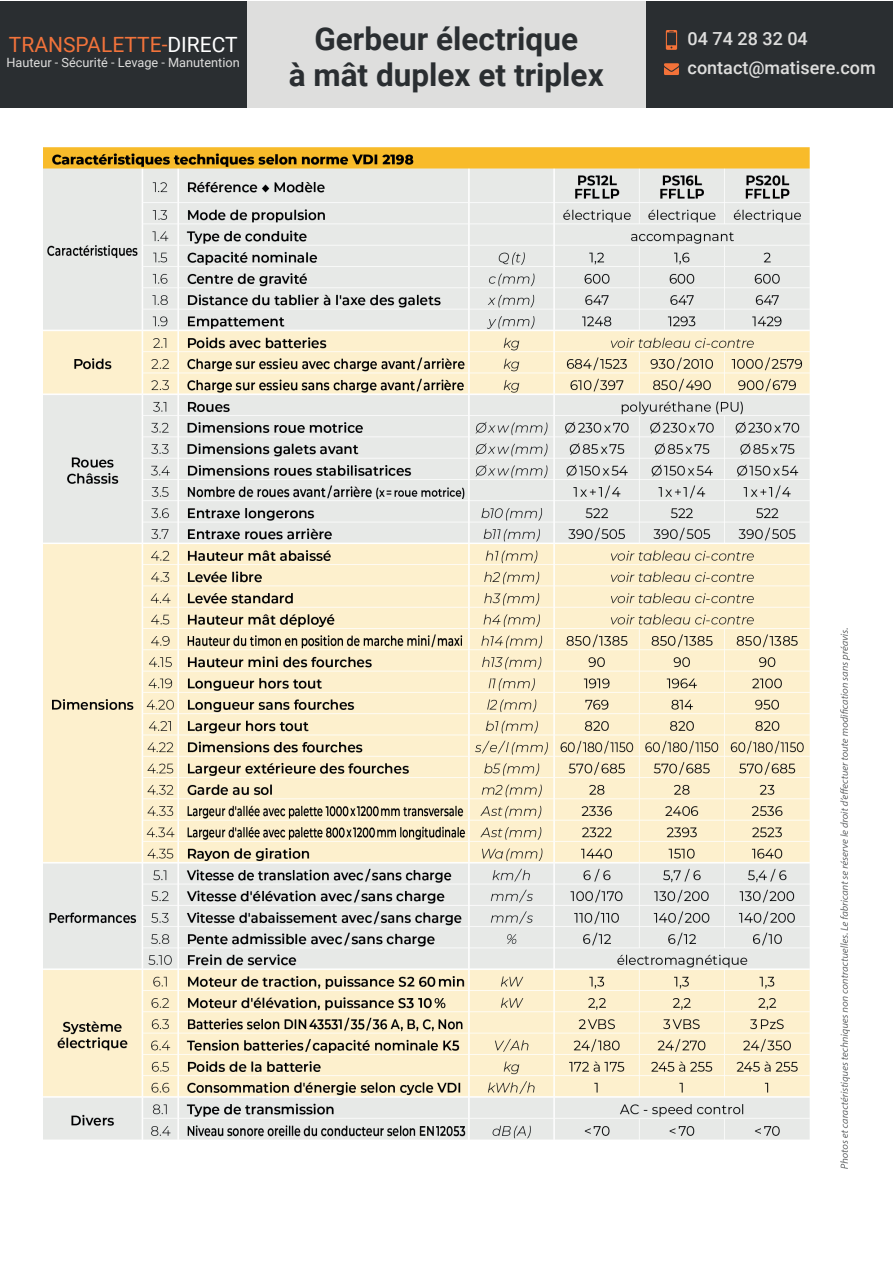
<style>
.page{position:relative;width:893px;height:1263px;background:#fff}
.page>*{position:absolute;margin:0;border:0;box-sizing:border-box;transform-origin:0 0}
.t1{font:700 31.5px/36px "Roboto";color:#2a2e31;text-align:center}
.t2{font:21px "Roboto";color:#f2733b}
.t3{font:500 18px/29.2px "Roboto";color:#dededd}
.t4{font:12.75px "Roboto";color:#dededd}
.s1{color:#fff}
</style>
<div class="page">
<div style="left:246px;top:1px;width:400px;height:107px;background:#dededd"></div>
<div style="left:0;top:1px;width:246px;height:107px;background:#2a2e31"></div>
<div style="left:646px;top:1px;width:247px;height:107px;background:#2a2e31"></div>
<svg style="left:666px;top:30px;width:11px;height:20px"></svg>
<svg style="left:664px;top:63px;width:15px;height:12px"></svg>
<img style="left:44px;top:148px;width:805px;height:1020px">
<p class="t2" style="left:9px;top:30px;width:230px">TRANSPALETTE-<span class="s1">DIRECT</span></p>
<p class="t4" style="left:6px;top:54px;width:235px">Hauteur - Sécurité - Levage - Manutention</p>
<p class="t1" style="left:289px;top:19px;width:316px">Gerbeur électrique<br>à mât duplex et triplex</p>
<p class="t3" style="left:688px;top:23px;width:190px">04 74 28 32 04 contact@matisere.com</p>
</div>
